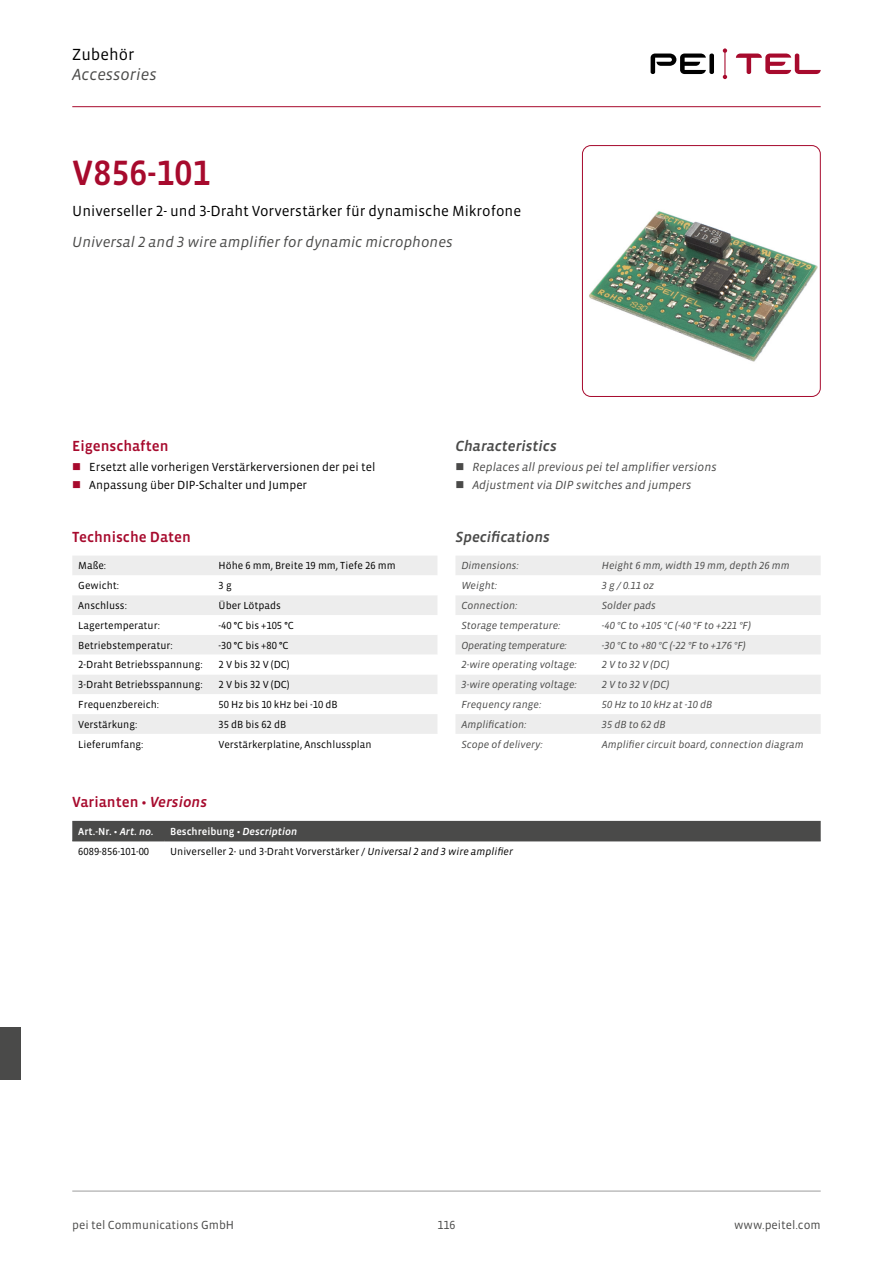
<style>
.page{position:relative;width:893px;height:1263px;background:#fff}
.page>*{position:absolute;margin:0;border:0;box-sizing:border-box;transform-origin:0 0}
.t1{font:36px "Vista Sans Alt Med";color:#a70a2d}
.t2{font:italic 16.5px "Vista Sans";color:#4a4a49}
.t3{font:16.5px "Vista Sans";color:#000}
.t4{font:15px/30.8px "Vista Sans";color:#000}
.t5{font:15px "Vista Sans Med";color:#a70a2d}
.t6{font:italic 15px "Vista Sans Med";color:#4a4a49}
.t7{font:12px/17.5px "Vista Sans";color:#000}
.t8{font:italic 12px/17.5px "Vista Sans";color:#4a4a49}
.t9{font:12px "Vista Sans";color:#4a4a49}
.t10{font:12px "Vista Sans Alt";color:#4a4a49}
.t11{font:10.5px "Vista Sans";color:#000}
.t12{font:italic 10.5px "Vista Sans";color:#4a4a49}
.t13{font:10.5px "Vista Sans Med";color:#fff}
.t14{font:italic 10.5px "Vista Sans";letter-spacing:-.02em;color:#4a4a49}
.t15{font:10.5px "Vista Sans Alt";color:#000}
.t16{font:10.5px "Vista Sans Alt Book Ita";color:#4a4a49}
.s1{font-family:"Vista Sans Med"}
.s2{font-family:"Vista Sans Alt"}
.s3{font-style:italic;color:#4a4a49}
.s4{font-family:"Vista Sans Alt Book Ita";color:#4a4a49}
.s5{font-family:"Vista Sans"}
.s6{font-family:"Vista Sans Alt Book Ita";font-style:normal}
.s7{font-family:"Vista Sans";font-style:italic}
.s8{font-style:italic}
.s9{font-family:"Vista Sans Alt Book Ita"}
</style>
<div class="page">
<hr style="left:72px;top:106px;width:749px;height:1px;background:#a70a2d">
<hr style="left:72px;top:1191px;width:749px;height:1px;background:#9d9d9c">
<svg style="left:723px;top:48px;width:4px;height:31px"></svg>
<svg style="left:651px;top:54px;width:63px;height:20px"></svg>
<svg style="left:736px;top:54px;width:85px;height:20px"></svg>
<div style="left:0;top:1027px;width:21px;height:52px;background:#4a4a49"></div>
<div style="left:72px;top:556px;width:365px;height:19px;background:#ededed"></div>
<svg style="left:72px;top:595px;width:365px;height:139px;fill:#ededed"></svg>
<div style="left:456px;top:556px;width:365px;height:19px;background:#ededed"></div>
<svg style="left:456px;top:595px;width:365px;height:139px;fill:#ededed"></svg>
<div style="left:72px;top:821px;width:749px;height:21px;background:#4a4a49"></div>
<hr style="left:72px;top:840px;width:92px;height:1px;background:#4a4a49">
<hr style="left:164px;top:840px;width:657px;height:1px;background:#4a4a49">
<img style="left:582px;top:146px;width:238px;height:250px">
<div style="left:582px;top:145px;width:239px;height:252px;border:1px solid #a70a2d;border-radius:9px"></div>
<h2 class="t3" style="left:72px;top:46px;width:64px">Zubehör</h2>
<h2 class="t2" style="left:72px;top:66px;width:86px">Accessories</h2>
<h1 class="t1" style="left:72px;top:155px;width:140px"><span class="s1">V</span>856-101</h1>
<h3 class="t4" style="left:72px;top:196px;width:450px">Universeller <span class="s2">2-</span> und <span class="s2">3-</span>Draht Vorverstärker für dynamische Mikrofone<br><span class="s3">Universal</span> <span class="s4">2</span> <span class="s3">and</span> <span class="s4">3</span> <span class="s3">wire amplifier for dynamic microphones</span></h3>
<h3 class="t5" style="left:72px;top:438px;width:98px">Eigenschaften</h3>
<p class="t7" style="left:89px;top:459px;width:288px">Ersetzt alle vorherigen Verstärkerversionen der pei tel<br>Anpassung über DIP-Schalter und Jumper</p>
<h3 class="t5" style="left:72px;top:529px;width:120px">Technische Daten</h3>
<p class="t11" style="left:78px;top:560px;width:29px">Maße:</p>
<p class="t11" style="left:219px;top:560px;width:179px">Höhe <span class="s2">6</span> mm, Breite <span class="s2">19</span> mm, Tiefe <span class="s2">26</span> mm</p>
<p class="t11" style="left:78px;top:580px;width:42px">Gewicht:</p>
<p class="t15" style="left:219px;top:580px;width:15px">3 <span class="s5">g</span></p>
<p class="t11" style="left:78px;top:600px;width:50px">Anschluss:</p>
<p class="t11" style="left:219px;top:600px;width:64px">Über Lötpads</p>
<p class="t11" style="left:78px;top:620px;width:83px">Lagertemperatur:</p>
<p class="t11" style="left:219px;top:620px;width:77px">-<span class="s2">40 °</span>C bis +<span class="s2">105 °</span>C</p>
<p class="t11" style="left:78px;top:640px;width:96px">Betriebstemperatur:</p>
<p class="t11" style="left:219px;top:640px;width:71px">-<span class="s2">30 °</span>C bis +<span class="s2">80 °</span>C</p>
<p class="t11" style="left:78px;top:660px;width:126px"><span class="s2">2-</span>Draht Betriebsspannung:</p>
<p class="t11" style="left:219px;top:660px;width:73px"><span class="s2">2</span> V bis <span class="s2">32</span> V (DC)</p>
<p class="t11" style="left:78px;top:679px;width:126px"><span class="s2">3-</span>Draht Betriebsspannung:</p>
<p class="t11" style="left:219px;top:679px;width:73px"><span class="s2">2</span> V bis <span class="s2">32</span> V (DC)</p>
<p class="t11" style="left:78px;top:699px;width:82px">Frequenzbereich:</p>
<p class="t11" style="left:219px;top:699px;width:121px"><span class="s2">50</span> Hz bis <span class="s2">10</span> kHz bei -<span class="s2">10</span> dB</p>
<p class="t11" style="left:78px;top:719px;width:61px">Verstärkung:</p>
<p class="t11" style="left:219px;top:719px;width:69px"><span class="s2">35</span> dB bis <span class="s2">62</span> dB</p>
<p class="t11" style="left:78px;top:739px;width:67px">Lieferumfang:</p>
<p class="t11" style="left:219px;top:739px;width:154px">Verstärkerplatine, Anschlussplan</p>
<h3 class="t6" style="left:455px;top:438px;width:103px">Characteristics</h3>
<p class="t8" style="left:472px;top:459px;width:246px">Replaces all previous pei tel amplifier versions<br>Adjustment via DIP switches and jumpers</p>
<h3 class="t6" style="left:455px;top:529px;width:96px">Specifications</h3>
<p class="t12" style="left:461px;top:560px;width:59px">Dimensions:</p>
<p class="t12" style="left:602px;top:560px;width:190px">Height <span class="s6">6</span> mm, width <span class="s6">19</span> mm, depth <span class="s6">26</span> mm</p>
<p class="t12" style="left:461px;top:580px;width:37px">Weight:</p>
<p class="t16" style="left:602px;top:580px;width:54px">3 <span class="s7">g /</span> 0.11 <span class="s7">oz</span></p>
<p class="t12" style="left:461px;top:600px;width:57px">Connection:</p>
<p class="t12" style="left:602px;top:600px;width:56px">Solder pads</p>
<p class="t12" style="left:461px;top:620px;width:101px">Storage temperature:</p>
<p class="t12" style="left:602px;top:620px;width:150px">-<span class="s6">40 °</span>C to +<span class="s6">105 °</span>C (-<span class="s6">40 °</span>F to +<span class="s6">221 °</span>F)</p>
<p class="t14" style="left:461px;top:640px;width:107px">Operating temperature:</p>
<p class="t12" style="left:602px;top:640px;width:145px">-<span class="s6">30 °</span>C to +<span class="s6">80 °</span>C (-<span class="s6">22 °</span>F to +<span class="s6">176 °</span>F)</p>
<p class="t12" style="left:461px;top:660px;width:117px"><span class="s6">2-</span>wire operating voltage:</p>
<p class="t12" style="left:602px;top:660px;width:69px"><span class="s6">2</span> V to <span class="s6">32</span> V (DC)</p>
<p class="t12" style="left:461px;top:679px;width:117px"><span class="s6">3-</span>wire operating voltage:</p>
<p class="t12" style="left:602px;top:679px;width:69px"><span class="s6">2</span> V to <span class="s6">32</span> V (DC)</p>
<p class="t12" style="left:461px;top:699px;width:81px">Frequency range:</p>
<p class="t12" style="left:602px;top:699px;width:112px"><span class="s6">50</span> Hz to <span class="s6">10</span> kHz at -<span class="s6">10</span> dB</p>
<p class="t12" style="left:461px;top:719px;width:66px">Amplification:</p>
<p class="t12" style="left:602px;top:719px;width:65px"><span class="s6">35</span> dB to <span class="s6">62</span> dB</p>
<p class="t12" style="left:461px;top:739px;width:83px">Scope of delivery:</p>
<p class="t12" style="left:602px;top:739px;width:203px">Amplifier circuit board, connection diagram</p>
<h3 class="t5" style="left:72px;top:795px;width:136px">Varianten • <span class="s8">Versions</span></h3>
<p class="t13" style="left:78px;top:826px;width:77px">Art.-Nr. • <span class="s8">Art. no.</span></p>
<p class="t13" style="left:170px;top:826px;width:129px">Beschreibung • <span class="s8">Description</span></p>
<p class="t15" style="left:78px;top:846px;width:72px">6089-856-101-00</p>
<p class="t11" style="left:170px;top:846px;width:344px">Universeller <span class="s2">2-</span> und <span class="s2">3-</span>Draht Vorverstärker / <span class="s8">Universal</span> <span class="s9">2</span> <span class="s8">and</span> <span class="s9">3</span> <span class="s8">wire amplifier</span></p>
<p class="t9" style="left:72px;top:1219px;width:163px">pei tel Communications GmbH</p>
<p class="t10" style="left:437px;top:1219px;width:19px">116</p>
<p class="t9" style="left:734px;top:1219px;width:88px">www.peitel.com</p>
</div>
